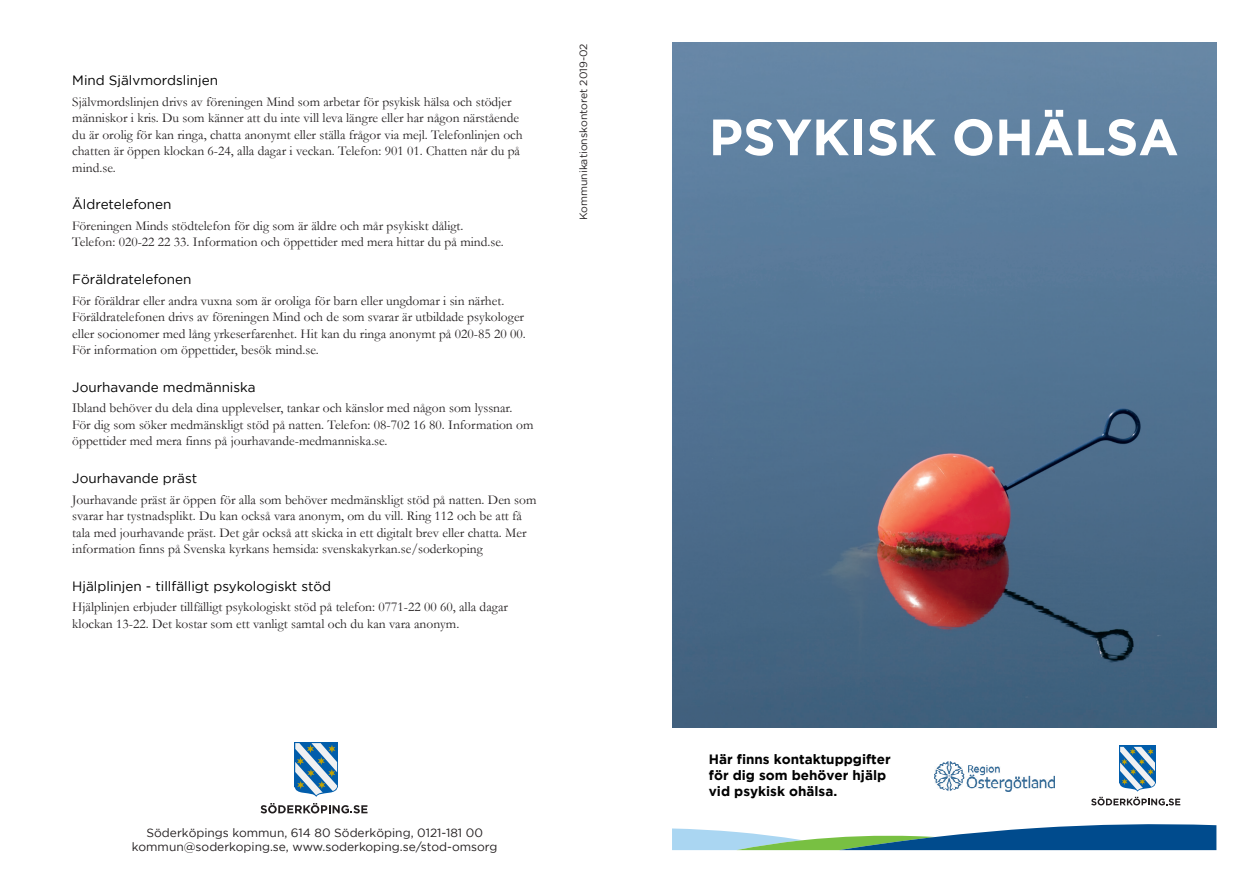
<style>
.page{position:relative;width:1259px;height:893px;background:#fff}
.page>*{position:absolute;margin:0;border:0;box-sizing:border-box;transform-origin:0 0}
.t1{font:700 51px "Gotham";color:#fff}
.t2{font:13.5px/16.5px "Garamond";color:#231f20}
.t3{font:13.5px "Gotham";color:#000}
.t4{font:700 13.5px/16.2px "Gotham";color:#000}
.t5{font:12px/14.4px "Gotham";color:#231f20;text-align:center}
.t6{font:10.5px "Gotham";color:#231f20}
</style>
<div class="page">
<svg style="left:1119px;top:746px;width:36px;height:1px"></svg>
<svg style="left:1119px;top:747px;width:37px;height:44px"></svg>
<svg style="left:1091px;top:797px;width:89px;height:8px"></svg>
<img style="left:672px;top:43px;width:544px;height:684px">
<img style="left:934px;top:761px;width:120px;height:31px">
<div style="left:294px;top:742px;width:44px;height:45px;background:#015dab"></div>
<svg style="left:294px;top:743px;width:44px;height:54px"></svg>
<svg style="left:260px;top:803px;width:107px;height:10px"></svg>
<svg style="left:672px;top:824px;width:544px;height:26px"></svg>
<p class="t3" style="left:72px;top:73px;width:147px">Mind Självmordslinjen</p>
<p class="t2" style="left:72px;top:93px;width:452px">Självmordslinjen drivs av föreningen Mind som arbetar för psykisk hälsa och stödjer människor i kris. Du som känner att du inte vill leva längre eller har någon närstående du är orolig för kan ringa, chatta anonymt eller ställa frågor via mejl. Telefonlinjen och chatten är öppen klockan 6-24, alla dagar i veckan. Telefon: 901 01. Chatten når du på mind.se.</p>
<p class="t3" style="left:72px;top:197px;width:101px">Äldretelefonen</p>
<p class="t2" style="left:72px;top:217px;width:433px">Föreningen Minds stödtelefon för dig som är äldre och mår psykiskt dåligt.<br>Telefon: 020-22 22 33. Information och öppettider med mera hittar du på mind.se.</p>
<p class="t3" style="left:72px;top:272px;width:121px">Föräldratelefonen</p>
<p class="t2" style="left:72px;top:292px;width:455px">För föräldrar eller andra vuxna som är oroliga för barn eller ungdomar i sin närhet.<br>Föräldratelefonen drivs av föreningen Mind och de som svarar är utbildade psykologer eller socionomer med lång yrkeserfarenhet. Hit kan du ringa anonymt på 020-85 20 00.<br>För information om öppettider, besök mind.se.</p>
<p class="t3" style="left:72px;top:379px;width:185px">Jourhavande medmänniska</p>
<p class="t2" style="left:72px;top:400px;width:463px">Ibland behöver du dela dina upplevelser, tankar och känslor med någon som lyssnar.<br>För dig som söker medmänskligt stöd på natten. Telefon: 08-702 16 80. Information om öppettider med mera finns på jourhavande-medmanniska.se.</p>
<p class="t3" style="left:72px;top:471px;width:126px">Jourhavande präst</p>
<p class="t2" style="left:72px;top:491px;width:466px">Jourhavande präst är öppen för alla som behöver medmänskligt stöd på natten. Den som svarar har tystnadsplikt. Du kan också vara anonym, om du vill. Ring 112 och be att få tala med jourhavande präst. Det går också att skicka in ett digitalt brev eller chatta. Mer information finns på Svenska kyrkans hemsida: svenskakyrkan.se/soderkoping</p>
<p class="t3" style="left:72px;top:578px;width:260px">Hjälplinjen - tillfälligt psykologiskt stöd</p>
<p class="t2" style="left:72px;top:598px;width:437px">Hjälplinjen erbjuder tillfälligt psykologiskt stöd på telefon: 0771-22 00 60, alla dagar klockan 13-22. Det kostar som ett vanligt samtal och du kan vara anonym.</p>
<p class="t6" style="left:577px;top:220px;width:178px;rotate:-90deg">Kommunikationskontoret 2019-02</p>
<p class="t5" style="left:132px;top:825px;width:367px">Söderköpings kommun, 614 80 Söderköping, 0121-181 00 kommun@soderkoping.se, www.soderkoping.se/stod-omsorg</p>
<h1 class="t1" style="left:709px;top:108px;width:471px">PSYKISK OHÄLSA</h1>
<p class="t4" style="left:709px;top:751px;width:183px">Här finns kontaktuppgifter för dig som behöver hjälp vid psykisk ohälsa.</p>
</div>
